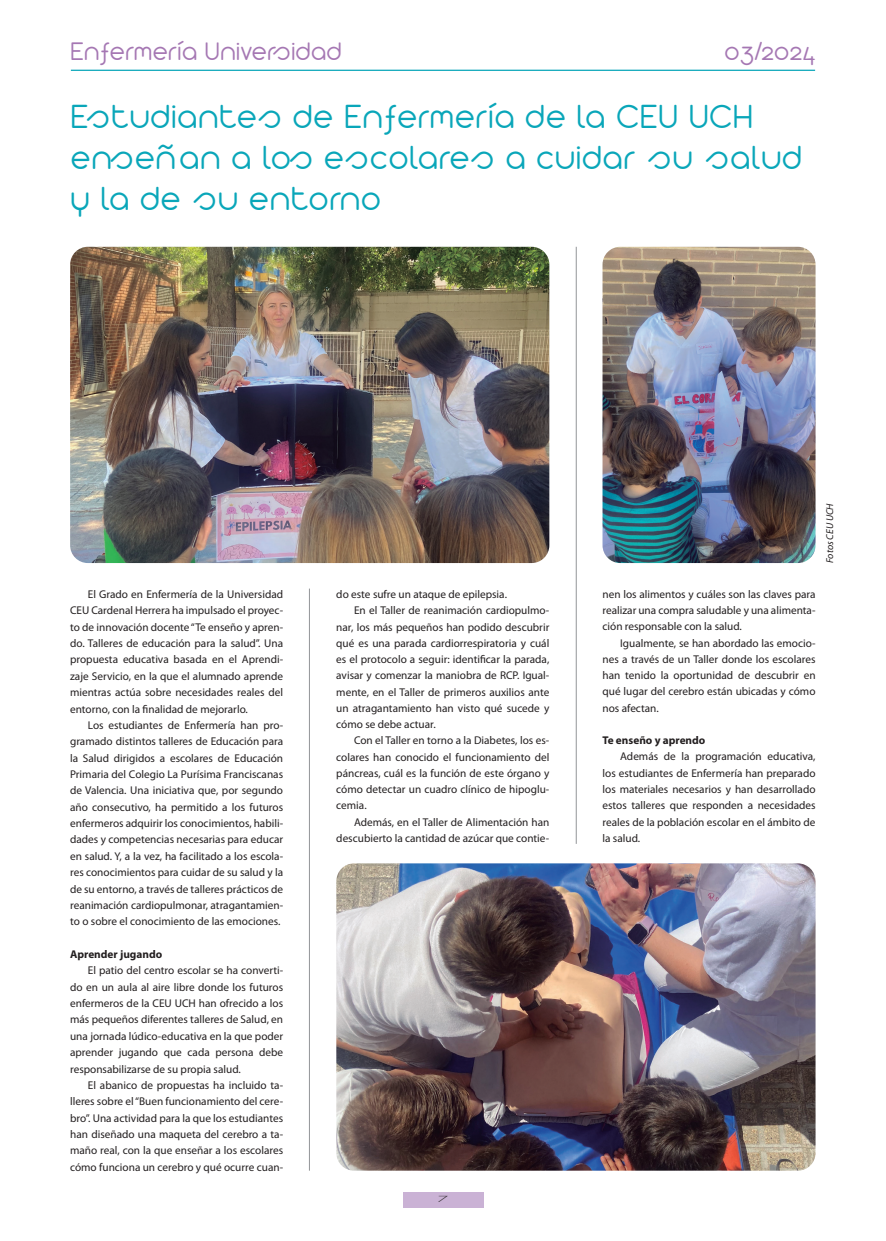
<style>
.page{position:relative;width:886px;height:1241px;background:#fff}
.page>*{position:absolute;margin:0;border:0;box-sizing:border-box;transform-origin:0 0}
.t1{font:300 36.25px/41.2px "Arista 2.0 Alternate";letter-spacing:.05em;color:#09a6b9}
.t2{font:300 27.5px "Arista 2.0 Alternate";letter-spacing:.04em;color:#a577b3}
.t3{font:11.25px/16.4px "Myriad Pro";color:#231f20;text-align:justify}
.t4{font:700 11.25px "Myriad Pro";color:#231f20}
.t5{font:italic 10px "Myriad Pro";color:#231f20}
.t6{font:300 8.12px "Futura";color:#231f20;scale:2 1}
</style>
<div class="page">
<hr style="left:71px;top:70px;width:744px;height:1px;background:#09a6b9">
<div style="left:403px;top:1192px;width:80px;height:15px;background:#cab2d5"></div>
<hr style="left:576px;top:247px;width:1px;height:596px;background:#939598">
<img style="left:602px;top:247px;width:213px;height:316px">
<img style="left:336px;top:863px;width:479px;height:307px">
<img style="left:70px;top:247px;width:479px;height:316px">
<hr style="left:309px;top:588px;width:1px;height:582px;background:#939598">
<h2 class="t2" style="left:71px;top:35px;width:272px">Enfermería Universidad</h2>
<h2 class="t2" style="left:725px;top:35px;width:92px">03/2024</h2>
<h1 class="t1" style="left:71px;top:95px;width:732px">Estudiantes de Enfermería de la CEU UCH enseñan a los escolares a cuidar su salud y la de su entorno</h1>
<p class="t3" style="left:70px;top:586px;width:215px;text-indent:18px">El Grado en Enfermería de la Universidad CEU Cardenal Herrera ha impulsado el proyec&shy;to de innovación docente “Te enseño y apren&shy;do. Talleres de educación para la salud”. Una propuesta educativa basada en el Aprendi&shy;zaje Servicio, en la que el alumnado aprende mientras actúa sobre necesidades reales del entorno, con la finalidad de mejorarlo.</p>
<p class="t3" style="left:70px;top:717px;width:215px;text-indent:18px">Los estudiantes de Enfermería han pro&shy;gramado distintos talleres de Educación para la Salud dirigidos a escolares de Educación Primaria del Colegio La Purísima Franciscanas de Valencia. Una iniciativa que, por segundo año consecutivo, ha permitido a los futuros enfermeros adquirir los conocimientos, habili&shy;dades y competencias necesarias para educar en salud. Y, a la vez, ha facilitado a los escola&shy;res conocimientos para cuidar de su salud y la de su entorno, a través de talleres prácticos de reanimación cardiopulmonar, atragantamien&shy;to o sobre el conocimiento de las emociones.</p>
<p class="t4" style="left:70px;top:947px;width:94px">Aprender jugando</p>
<p class="t3" style="left:70px;top:962px;width:215px;text-indent:18px">El patio del centro escolar se ha converti&shy;do en un aula al aire libre donde los futuros enfermeros de la CEU UCH han ofrecido a los más pequeños diferentes talleres de Salud, en una jornada lúdico-educativa en la que poder aprender jugando que cada persona debe responsabilizarse de su propia salud.</p>
<p class="t3" style="left:70px;top:1076px;width:215px;text-indent:18px">El abanico de propuestas ha incluido ta&shy;lleres sobre el “Buen funcionamiento del cere&shy;bro”. Una actividad para la que los estudiantes han diseñado una maqueta del cerebro a ta&shy;maño real, con la que enseñar a los escolares cómo funciona un cerebro y qué ocurre cuan-</p>
<p class="t3" style="left:336px;top:586px;width:172px">do este sufre un ataque de epilepsia.</p>
<p class="t3" style="left:354px;top:602px;width:197px">En el Taller de reanimación cardiopulmo-</p>
<p class="t3" style="left:336px;top:618px;width:214px">nar, los más pequeños han podido descubrir</p>
<p class="t3" style="left:336px;top:635px;width:215px">qué es una parada cardiorrespiratoria y cuál</p>
<p class="t3" style="left:336px;top:651px;width:214px">es el protocolo a seguir: identificar la parada,</p>
<p class="t3" style="left:336px;top:667px;width:215px">avisar y comenzar la maniobra de RCP. Igual-</p>
<p class="t3" style="left:336px;top:683px;width:215px">mente, en el Taller de primeros auxilios ante</p>
<p class="t3" style="left:336px;top:700px;width:214px">un atragantamiento han visto qué sucede y</p>
<p class="t3" style="left:336px;top:716px;width:101px">cómo se debe actuar.</p>
<p class="t3" style="left:354px;top:732px;width:197px">Con el Taller en torno a la Diabetes, los es-</p>
<p class="t3" style="left:336px;top:748px;width:214px">colares han conocido el funcionamiento del</p>
<p class="t3" style="left:336px;top:765px;width:215px">páncreas, cuál es la función de este órgano y</p>
<p class="t3" style="left:336px;top:781px;width:215px">cómo detectar un cuadro clínico de hipoglu-</p>
<p class="t3" style="left:336px;top:797px;width:32px">cemia.</p>
<p class="t3" style="left:354px;top:813px;width:197px">Además, en el Taller de Alimentación han</p>
<p class="t3" style="left:336px;top:830px;width:214px">descubierto la cantidad de azúcar que contie-</p>
<p class="t3" style="left:602px;top:586px;width:214px">nen los alimentos y cuáles son las claves para realizar una compra saludable y una alimenta&shy;ción responsable con la salud.</p>
<p class="t3" style="left:602px;top:635px;width:215px;text-indent:18px">Igualmente, se han abordado las emocio&shy;nes a través de un Taller donde los escolares han tenido la oportunidad de descubrir en qué lugar del cerebro están ubicadas y cómo nos afectan.</p>
<p class="t4" style="left:602px;top:734px;width:104px">Te enseño y aprendo</p>
<p class="t3" style="left:602px;top:748px;width:215px;text-indent:18px">Además de la programación educativa, los estudiantes de Enfermería han preparado los materiales necesarios y han desarrollado estos talleres que responden a necesidades reales de la población escolar en el ámbito de la salud.</p>
<p class="t5" style="left:824px;top:563px;width:61px;rotate:-90deg">Fotos CEU UCH</p>
<p class="t6" style="left:438px;top:1193px;width:7px">7</p>
</div>
